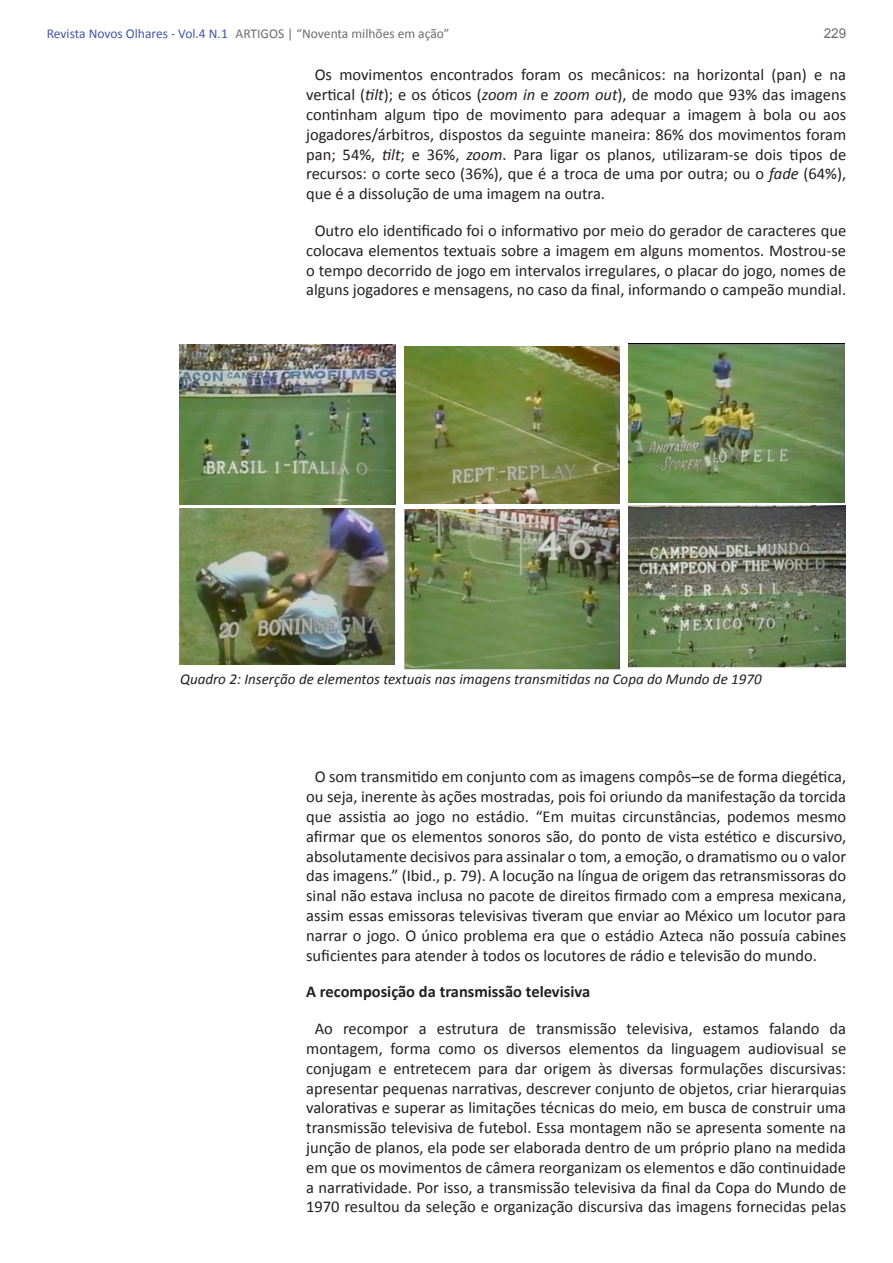
<style>
.page{position:relative;width:893px;height:1263px;background:#fff}
.page>*{position:absolute;margin:0;border:0;box-sizing:border-box;transform-origin:0 0}
.TEXTO_BASE{font:16.5px/19.8px "Calibri";color:#231f20;text-align:justify}
.subtitulos{font:700 16.5px "Calibri";color:#231f20}
.legenda_imagem{font:italic 15px "Calibri";color:#231f20}
.t1{font:13.5px "Calibri";color:#6c6d70}
.t2{font:13.5px "Arial";color:#6c6d70}
.s1{color:#4256a5}
.s2{font-style:italic}
</style>
<div class="page">
<img style="left:180px;top:344px;width:216px;height:160px">
<img style="left:405px;top:347px;width:214px;height:157px">
<img style="left:629px;top:344px;width:215px;height:158px">
<img style="left:180px;top:509px;width:216px;height:155px">
<img style="left:405px;top:510px;width:215px;height:160px">
<img style="left:629px;top:506px;width:216px;height:161px">
<p class="t1" style="left:47px;top:25px;width:404px"><span class="s1">Revista Novos Olhares - Vol.4 N.1</span> ARTIGOS | “Noventa milhões em ação”</p>
<p class="t2" style="left:824px;top:25px;width:24px">229</p>
<p class="TEXTO_BASE" style="left:306px;top:65px;width:542px;text-indent:9px">Os movimentos encontrados foram os mecânicos: na horizontal (pan) e na vertical (<span class="s2">tilt</span>); e os óticos (<span class="s2">zoom in</span> e <span class="s2">zoom out</span>), de modo que 93% das imagens continham algum tipo de movimento para adequar a imagem à bola ou aos jogadores/árbitros, dispostos da seguinte maneira: 86% dos movimentos foram pan; 54%, <span class="s2">tilt</span>; e 36%, <span class="s2">zoom</span>. Para ligar os planos, utilizaram-se dois tipos de recursos: o corte seco (36%), que é a troca de uma por outra; ou o <span class="s2">fade</span> (64%), que é a dissolução de uma imagem na outra.</p>
<p class="TEXTO_BASE" style="left:306px;top:221px;width:541px;text-align:center">Outro elo identificado foi o informativo por meio do gerador de caracteres que colocava elementos textuais sobre a imagem em alguns momentos. Mostrou-se o tempo decorrido de jogo em intervalos irregulares, o placar do jogo, nomes de alguns jogadores e mensagens, no caso da final, informando o campeão mundial.</p>
<p class="legenda_imagem" style="left:180px;top:669px;width:583px">Quadro 2: Inserção de elementos textuais nas imagens transmitidas na Copa do Mundo de 1970</p>
<p class="TEXTO_BASE" style="left:306px;top:767px;width:542px;text-indent:9px">O som transmitido em conjunto com as imagens compôs–se de forma diegética, ou seja, inerente às ações mostradas, pois foi oriundo da manifestação da torcida que assistia ao jogo no estádio. “Em muitas circunstâncias, podemos mesmo afirmar que os elementos sonoros são, do ponto de vista estético e discursivo, absolutamente decisivos para assinalar o tom, a emoção, o dramatismo ou o valor das imagens.” (Ibid., p. 79). A locução na língua de origem das retransmissoras do sinal não estava inclusa no pacote de direitos firmado com a empresa mexicana, assim essas emissoras televisivas tiveram que enviar ao México um locutor para narrar o jogo. O único problema era que o estádio Azteca não possuía cabines suficientes para atender à todos os locutores de rádio e televisão do mundo.</p>
<p class="subtitulos" style="left:306px;top:981px;width:285px">A recomposição da transmissão televisiva</p>
<p class="TEXTO_BASE" style="left:306px;top:1019px;width:542px;text-align:center">Ao recompor a estrutura de transmissão televisiva, estamos falando da montagem, forma como os diversos elementos da linguagem audiovisual se conjugam e entretecem para dar origem às diversas formulações discursivas: apresentar pequenas narrativas, descrever conjunto de objetos, criar hierarquias valorativas e superar as limitações técnicas do meio, em busca de construir uma transmissão televisiva de futebol. Essa montagem não se apresenta somente na junção de planos, ela pode ser elaborada dentro de um próprio plano na medida em que os movimentos de câmera reorganizam os elementos e dão continuidade a narratividade. Por isso, a transmissão televisiva da final da Copa do Mundo de 1970 resultou da seleção e organização discursiva das imagens fornecidas pelas</p>
</div>
